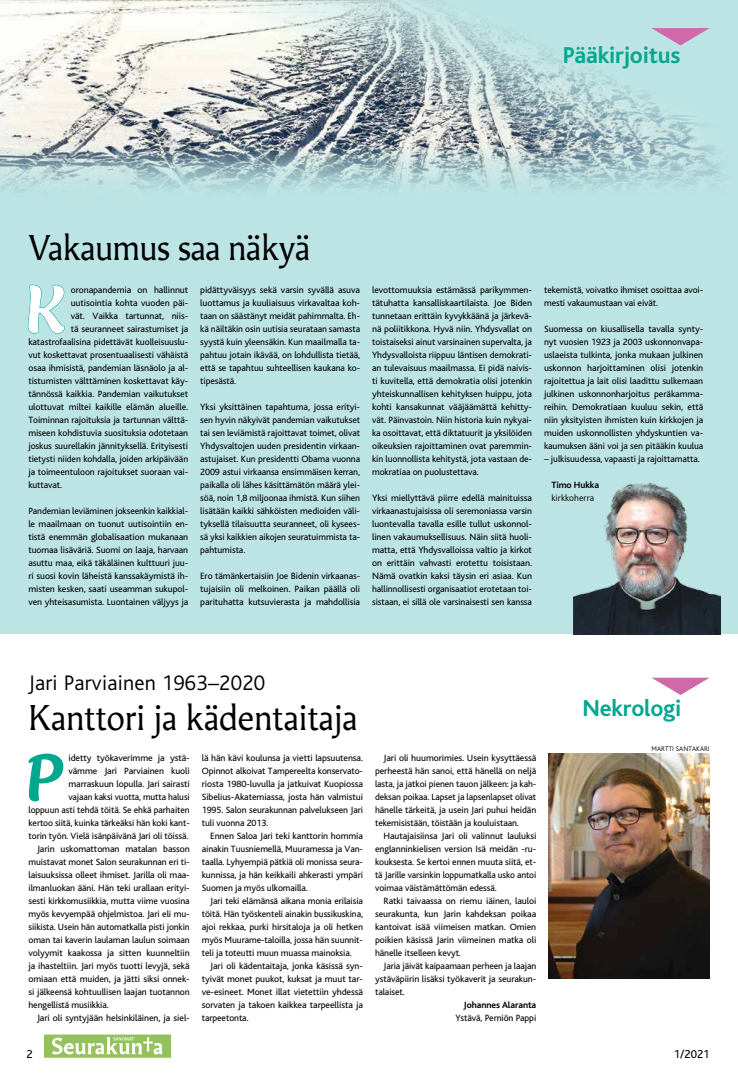
<style>
.page{position:relative;width:738px;height:1078px;background:#fff}
.page>*{position:absolute;margin:0;border:0;box-sizing:border-box;transform-origin:0 0}
.t1{font:78.8px "Bali Script";color:#00a78f}
.t2{font:78.8px "Bali Script";color:#fff}
.t3{font:34px "Martti";color:#000}
.t4{font:700 24px "Bliss";letter-spacing:-.01em;color:#00a78f}
.t5{font:300 22px "Bliss";letter-spacing:.01em;color:#000}
.t6{font:12px "Bliss";color:#000}
.t7{font:9.5px/13px "Bliss";letter-spacing:-.01em;color:#000;text-align:justify}
.t8{font:700 9.5px "Bliss";letter-spacing:-.01em;color:#000}
.t9{font:300 9.5px "Bliss";letter-spacing:.01em;color:#000}
.t10{font:300 7px "Bliss";letter-spacing:.01em;color:#000}
</style>
<div class="page">
<svg style="left:44px;top:1034px;width:127px;height:23px"></svg>
<div style="left:0;top:0;width:737px;height:634px;background:#bde4e4"></div>
<img style="left:0;top:0;width:722px;height:191px">
<img style="left:573px;top:482px;width:146px;height:152px">
<svg style="left:651px;top:28px;width:58px;height:17px"></svg>
<svg style="left:651px;top:677px;width:58px;height:17px"></svg>
<img style="left:548px;top:753px;width:160px;height:225px">
<svg style="left:28px;top:284px;width:37px;height:50px"></svg>
<h3 class="t4" style="left:562px;top:43px;width:119px">Pääkirjoitus</h3>
<h2 class="t3" style="left:28px;top:227px;width:283px">Vakaumus saa näkyä</h2>
<h1 class="t2" style="left:27px;top:270px;width:40px">K</h1>
<p class="t7" style="left:71px;top:283px;width:119px">oronapandemia on hallinnut</p>
<p class="t7" style="left:71px;top:296px;width:119px">uutisointia kohta vuoden päi-</p>
<p class="t7" style="left:71px;top:309px;width:119px">vät. Vaikka tartunnat, niis-</p>
<p class="t7" style="left:71px;top:322px;width:119px">tä seuranneet sairastumiset ja</p>
<p class="t7" style="left:28px;top:335px;width:161px">katastrofaalisina pidettävät kuolleisuuslu-</p>
<p class="t7" style="left:28px;top:348px;width:161px">vut koskettavat prosentuaalisesti vähäistä</p>
<p class="t7" style="left:28px;top:361px;width:161px">osaa ihmisistä, pandemian läsnäolo ja al-</p>
<p class="t7" style="left:28px;top:374px;width:161px">tistumisten välttäminen koskettavat käy-</p>
<p class="t7" style="left:28px;top:387px;width:161px">tännössä kaikkia. Pandemian vaikutukset</p>
<p class="t7" style="left:28px;top:400px;width:161px">ulottuvat miltei kaikille elämän alueille.</p>
<p class="t7" style="left:28px;top:413px;width:161px">Toiminnan rajoituksia ja tartunnan välttä-</p>
<p class="t7" style="left:28px;top:426px;width:161px">miseen kohdistuvia suosituksia odotetaan</p>
<p class="t7" style="left:28px;top:439px;width:161px">joskus suurellakin jännityksellä. Erityisesti</p>
<p class="t7" style="left:28px;top:452px;width:161px">tietysti niiden kohdalla, joiden arkipäivään</p>
<p class="t7" style="left:28px;top:465px;width:161px">ja toimeentuloon rajoitukset suoraan vai-</p>
<p class="t7" style="left:28px;top:478px;width:35px">kuttavat.</p>
<p class="t7" style="left:28px;top:504px;width:161px">Pandemian leviäminen jokseenkin kaikkial&shy;le maailmaan on tuonut uutisointiin en&shy;tistä enemmän globalisaation mukanaan tuomaa lisäväriä. Suomi on laaja, harvaan asuttu maa, eikä täkäläinen kulttuuri juu&shy;ri suosi kovin läheistä kanssakäymistä ih&shy;misten kesken, saati useamman sukupol&shy;ven yhteisasumista. Luontainen väljyys ja</p>
<p class="t7" style="left:200px;top:283px;width:161px">pidättyväisyys sekä varsin syvällä asuva luottamus ja kuuliaisuus virkavaltaa koh&shy;taan on säästänyt meidät pahimmalta. Eh&shy;kä näiltäkin osin uutisia seurataan samasta syystä kuin yleensäkin. Kun maailmalla ta&shy;pahtuu jotain ikävää, on lohdullista tietää, että se tapahtuu suhteellisen kaukana ko&shy;tipesästä.</p>
<p class="t7" style="left:200px;top:400px;width:161px">Yksi yksittäinen tapahtuma, jossa erityi&shy;sen hyvin näkyivät pandemian vaikutukset tai sen leviämistä rajoittavat toimet, olivat Yhdysvaltojen uuden presidentin virkaan&shy;astujaiset. Kun presidentti Obama vuonna 2009 astui virkaansa ensimmäisen kerran, paikalla oli lähes käsittämätön määrä ylei&shy;söä, noin 1,8 miljoonaa ihmistä. Kun siihen lisätään kaikki sähköisten medioiden väli&shy;tyksellä tilaisuutta seuranneet, oli kysees&shy;sä yksi kaikkien aikojen seuratuimmista ta&shy;pahtumista.</p>
<p class="t7" style="left:200px;top:569px;width:161px">Ero tämänkertaisiin Joe Bidenin virkaanas&shy;tujaisiin oli melkoinen. Paikan päällä oli parituhatta kutsuvierasta ja mahdollisia</p>
<p class="t7" style="left:372px;top:283px;width:161px">levottomuuksia estämässä parikymmen&shy;tätuhatta kansalliskaartilaista. Joe Biden tunnetaan erittäin kyvykkäänä ja järkevä&shy;nä poliitikkona. Hyvä niin. Yhdysvallat on toistaiseksi ainut varsinainen supervalta, ja Yhdysvalloista riippuu läntisen demokrati&shy;an tulevaisuus maailmassa. Ei pidä naivis&shy;ti kuvitella, että demokratia olisi jotenkin yhteiskunnallisen kehityksen huippu, jota kohti kansakunnat vääjäämättä kehitty&shy;vät. Päinvastoin. Niin historia kuin nykyai&shy;ka osoittavat, että diktatuurit ja yksilöiden oikeuksien rajoittaminen ovat paremmin&shy;kin luonnollista kehitystä, jota vastaan de&shy;mokratiaa on puolustettava.</p>
<p class="t7" style="left:372px;top:491px;width:161px">Yksi miellyttävä piirre edellä mainituissa virkaanastujaisissa oli seremoniassa varsin luontevalla tavalla esille tullut uskonnol&shy;linen vakaumuksellisuus. Näin siitä huoli&shy;matta, että Yhdysvalloissa valtio ja kirkot on erittäin vahvasti erotettu toisistaan.<br>Nämä ovatkin kaksi täysin eri asiaa. Kun hallinnollisesti organisaatiot erotetaan toi&shy;sistaan, ei sillä ole varsinaisesti sen kanssa</p>
<p class="t7" style="left:543px;top:283px;width:161px">tekemistä, voivatko ihmiset osoittaa avoi&shy;mesti vakaumustaan vai eivät.</p>
<p class="t7" style="left:543px;top:322px;width:161px">Suomessa on kiusallisella tavalla synty&shy;nyt vuosien 1923 ja 2003 uskonnonvapa&shy;uslaeista tulkinta, jonka mukaan julkinen uskonnon harjoittaminen olisi jotenkin rajoitettua ja lait olisi laadittu sulkemaan julkinen uskonnonharjoitus peräkamma&shy;reihin. Demokratiaan kuuluu sekin, että niin yksityisten ihmisten kuin kirkkojen ja muiden uskonnollisten yhdyskuntien va&shy;kaumuksen ääni voi ja sen pitääkin kuulua</p>
<p class="t7" style="left:543px;top:452px;width:157px">– julkisuudessa, vapaasti ja rajoittamatta.</p>
<p class="t8" style="left:551px;top:480px;width:49px">Timo Hukka</p>
<p class="t9" style="left:551px;top:493px;width:44px">kirkkoherra</p>
<h3 class="t5" style="left:28px;top:670px;width:238px">Jari Parviainen 1963–2020</h3>
<h2 class="t3" style="left:28px;top:697px;width:330px">Kanttori ja kädentaitaja</h2>
<h1 class="t1" style="left:27px;top:738px;width:37px">P</h1>
<p class="t7" style="left:68px;top:751px;width:123px">idetty työkaverimme ja ystä-</p>
<p class="t7" style="left:68px;top:764px;width:123px">vämme Jari Parviainen kuoli</p>
<p class="t7" style="left:68px;top:777px;width:123px">marraskuun lopulla. Jari sairasti</p>
<p class="t7" style="left:68px;top:790px;width:123px">vajaan kaksi vuotta, mutta halusi</p>
<p class="t7" style="left:28px;top:803px;width:163px">loppuun asti tehdä töitä. Se ehkä parhaiten</p>
<p class="t7" style="left:28px;top:816px;width:163px">kertoo siitä, kuinka tärkeäksi hän koki kant-</p>
<p class="t7" style="left:28px;top:829px;width:161px">torin työn. Vielä isänpäivänä Jari oli töissä.</p>
<p class="t7" style="left:37px;top:842px;width:154px">Jarin uskomattoman matalan basson</p>
<p class="t7" style="left:28px;top:855px;width:163px">muistavat monet Salon seurakunnan eri ti-</p>
<p class="t7" style="left:28px;top:868px;width:163px">laisuuksissa olleet ihmiset. Jarilla oli maa-</p>
<p class="t7" style="left:28px;top:881px;width:163px">ilmanluokan ääni. Hän teki urallaan erityi-</p>
<p class="t7" style="left:28px;top:894px;width:163px">sesti kirkkomusiikkia, mutta viime vuosina</p>
<p class="t7" style="left:28px;top:907px;width:163px">myös kevyempää ohjelmistoa. Jari eli mu-</p>
<p class="t7" style="left:28px;top:920px;width:163px">siikista. Usein hän automatkalla pisti jonkin</p>
<p class="t7" style="left:28px;top:933px;width:163px">oman tai kaverin laulaman laulun soimaan</p>
<p class="t7" style="left:28px;top:946px;width:163px">volyymit kaakossa ja sitten kuunneltiin</p>
<p class="t7" style="left:28px;top:959px;width:163px">ja ihasteltiin. Jari myös tuotti levyjä, sekä</p>
<p class="t7" style="left:28px;top:972px;width:163px">omiaan että muiden, ja jätti siksi onnek-</p>
<p class="t7" style="left:28px;top:985px;width:163px">si jälkeensä kohtuullisen laajan tuotannon</p>
<p class="t7" style="left:28px;top:998px;width:82px">hengellistä musiikkia.</p>
<p class="t7" style="left:37px;top:1011px;width:154px">Jari oli syntyjään helsinkiläinen, ja siel-</p>
<p class="t7" style="left:202px;top:751px;width:163px">lä hän kävi koulunsa ja vietti lapsuutensa.<br>Opinnot alkoivat Tampereelta konservato&shy;riosta 1980-luvulla ja jatkuivat Kuopiossa Sibelius-Akatemiassa, josta hän valmistui 1995. Salon seurakunnan palvelukseen Jari tuli vuonna 2013.</p>
<p class="t7" style="left:202px;top:829px;width:163px;text-indent:9px">Ennen Saloa Jari teki kanttorin hommia ainakin Tuusniemellä, Muuramessa ja Van&shy;taalla. Lyhyempiä pätkiä oli monissa seura&shy;kunnissa, ja hän keikkaili ahkerasti ympäri Suomen ja myös ulkomailla.</p>
<p class="t7" style="left:202px;top:894px;width:163px;text-indent:9px">Jari teki elämänsä aikana monia erilaisia töitä. Hän työskenteli ainakin bussikuskina, ajoi rekkaa, purki hirsitaloja ja oli hetken myös Muurame-taloilla, jossa hän suunnit&shy;teli ja toteutti muun muassa mainoksia.</p>
<p class="t7" style="left:202px;top:959px;width:163px;text-indent:9px">Jari oli kädentaitaja, jonka käsissä syn&shy;tyivät monet puukot, kuksat ja muut tar&shy;ve-esineet. Monet illat vietettiin yhdessä sorvaten ja takoen kaikkea tarpeellista ja tarpeetonta.</p>
<p class="t7" style="left:375px;top:751px;width:163px;text-indent:9px">Jari oli huumorimies. Usein kysyttäessä perheestä hän sanoi, että hänellä on neljä lasta, ja jatkoi pienen tauon jälkeen: ja kah&shy;deksan poikaa. Lapset ja lapsenlapset olivat hänelle tärkeitä, ja usein Jari puhui heidän tekemisistään, töistään ja kouluistaan.</p>
<p class="t7" style="left:375px;top:829px;width:163px;text-indent:9px">Hautajaisiinsa Jari oli valinnut lauluksi englanninkielisen version Isä meidän -ru&shy;kouksesta. Se kertoi ennen muuta siitä, et&shy;tä Jarille varsinkin loppumatkalla usko antoi voimaa väistämättömän edessä.</p>
<p class="t7" style="left:375px;top:894px;width:163px;text-indent:9px">Ratki taivaassa on riemu iäinen, lauloi seurakunta, kun Jarin kahdeksan poikaa kantoivat isää viimeisen matkan. Omien poikien käsissä Jarin viimeinen matka oli hänelle itselleen kevyt.</p>
<p class="t7" style="left:375px;top:959px;width:163px;text-indent:9px">Jaria jäivät kaipaamaan perheen ja laajan ystäväpiirin lisäksi työkaverit ja seurakun&shy;talaiset.</p>
<p class="t8" style="left:463px;top:1000px;width:74px">Johannes Alaranta</p>
<p class="t7" style="left:455px;top:1011px;width:82px">Ystävä, Perniön Pappi</p>
<h3 class="t4" style="left:582px;top:695px;width:100px">Nekrologi</h3>
<p class="t10" style="left:651px;top:745px;width:59px">MARTTI SANTAKARI</p>
<p class="t6" style="left:26px;top:1047px;width:8px">2</p>
<p class="t6" style="left:673px;top:1047px;width:37px">1/2021</p>
</div>
